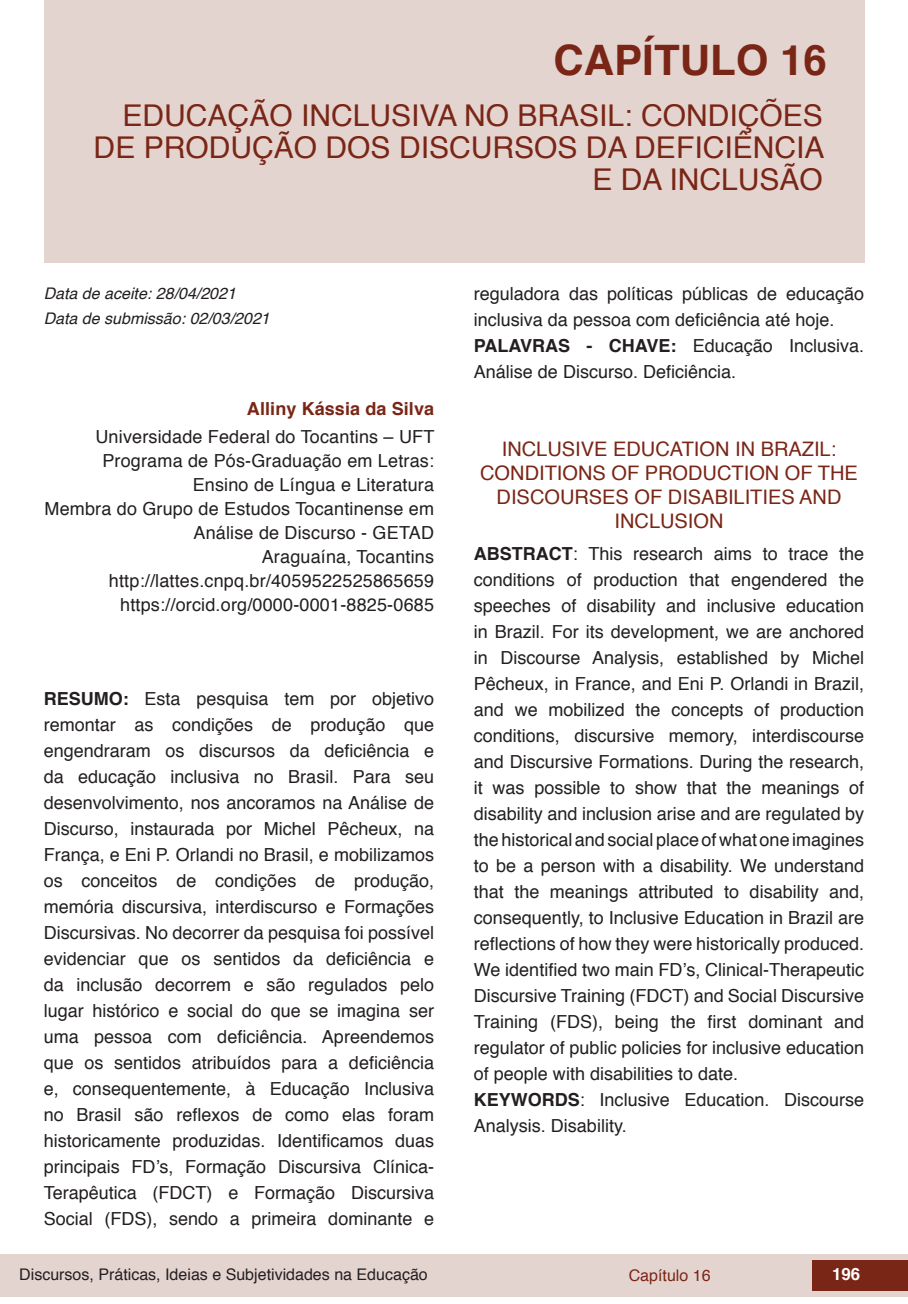
<style>
.page{position:relative;width:908px;height:1304px;background:#fff}
.page>*{position:absolute;margin:0;border:0;box-sizing:border-box;transform-origin:0 0}
.t1{font:700 42px "Helvetica";color:#7a2616}
.t2{font:30px/32px "Helvetica";color:#7a2616;text-align:right}
.t3{font:20px/24px "Helvetica";color:#7a2616;text-align:center}
.t4{font:18px/26px "Helvetica";color:#231f20}
.t5{font:700 18px "Helvetica";letter-spacing:.005em;color:#7a2616}
.t6{font:700 16.8px "Helvetica";color:#fff}
.t7{font:16px "Helvetica";color:#231f20}
.t8{font:italic 16px "Helvetica";color:#231f20}
.t9{font:16px "Helvetica";color:#7a2616}
.s1{font-weight:700}
</style>
<div class="page">
<div style="left:0;top:1254px;width:906px;height:43px;background:#e4d4d0"></div>
<div style="left:812px;top:1261px;width:95px;height:30px;background:#7a2616"></div>
<div style="left:44px;top:0;width:819px;height:263px;background:#e4d4d0"></div>
<h1 class="t1" style="left:553px;top:26px;width:275px">CAPÍTULO 16</h1>
<h2 class="t2" style="left:94px;top:101px;width:732px">EDUCAÇÃO INCLUSIVA NO BRASIL: CONDIÇÕES<br>DE PRODUÇÃO DOS DISCURSOS DA DEFICIÊNCIA<br>E DA INCLUSÃO</h2>
<p class="t8" style="left:44px;top:280px;width:194px">Data de aceite: 28/04/2021</p>
<p class="t8" style="left:44px;top:306px;width:227px">Data de submissão: 02/03/2021</p>
<p class="t5" style="left:247px;top:395px;width:188px">Alliny Kássia da Silva</p>
<p class="t4" style="left:44px;top:425px;width:391px;line-height:24px;text-align:right">Universidade Federal do Tocantins – UFT Programa de Pós-Graduação em Letras:<br>Ensino de Língua e Literatura<br>Membra do Grupo de Estudos Tocantinense em Análise de Discurso - GETAD<br>Araguaína, Tocantins http://lattes.cnpq.br/4059522525865659 https://orcid.org/0000-0001-8825-0685</p>
<p class="t4" style="left:44px;top:686px;width:392px;text-align:justify"><span class="s1">RESUMO:</span> Esta pesquisa tem por objetivo remontar as condições de produção que engendraram os discursos da deficiência e da educação inclusiva no Brasil. Para seu desenvolvimento, nos ancoramos na Análise de Discurso, instaurada por Michel Pêcheux, na França, e Eni P. Orlandi no Brasil, e mobilizamos os conceitos de condições de produção, memória discursiva, interdiscurso e Formações Discursivas. No decorrer da pesquisa foi possível evidenciar que os sentidos da deficiência e da inclusão decorrem e são regulados pelo lugar histórico e social do que se imagina ser uma pessoa com deficiência. Apreendemos que os sentidos atribuídos para a deficiência e, consequentemente, à Educação Inclusiva no Brasil são reflexos de como elas foram historicamente produzidas. Identificamos duas principais FD’s, Formação Discursiva Clínica-Terapêutica (FDCT) e Formação Discursiva Social (FDS), sendo a primeira dominante e</p>
<p class="t4" style="left:473px;top:281px;width:392px">reguladora das políticas públicas de educação inclusiva da pessoa com deficiência até hoje.<br><span class="s1">PALAVRAS - CHAVE:</span> Educação Inclusiva.<br>Análise de Discurso. Deficiência.</p>
<p class="t3" style="left:480px;top:438px;width:379px">INCLUSIVE EDUCATION IN BRAZIL:<br>CONDITIONS OF PRODUCTION OF THE<br>DISCOURSES OF DISABILITIES AND<br>INCLUSION</p>
<p class="t4" style="left:473px;top:541px;width:392px"><span class="s1">ABSTRACT</span>: This research aims to trace the conditions of production that engendered the speeches of disability and inclusive education in Brazil. For its development, we are anchored in Discourse Analysis, established by Michel Pêcheux, in France, and Eni P. Orlandi in Brazil, and we mobilized the concepts of production conditions, discursive memory, interdiscourse and Discursive Formations. During the research, it was possible to show that the meanings of disability and inclusion arise and are regulated by the historical and social place of what one imagines to be a person with a disability. We understand that the meanings attributed to disability and, consequently, to Inclusive Education in Brazil are reflections of how they were historically produced.<br>We identified two main FD’s, Clinical-Therapeutic Discursive Training (FDCT) and Social Discursive Training (FDS), being the first dominant and regulator of public policies for inclusive education of people with disabilities to date.<br><span class="s1">KEYWORDS</span>: Inclusive Education. Discourse Analysis. Disability.</p>
<p class="t7" style="left:19px;top:1262px;width:410px">Discursos, Práticas, Ideias e Subjetividades na Educação</p>
<p class="t9" style="left:628px;top:1263px;width:83px">Capítulo 16</p>
<p class="t6" style="left:831px;top:1261px;width:30px">196</p>
</div>
